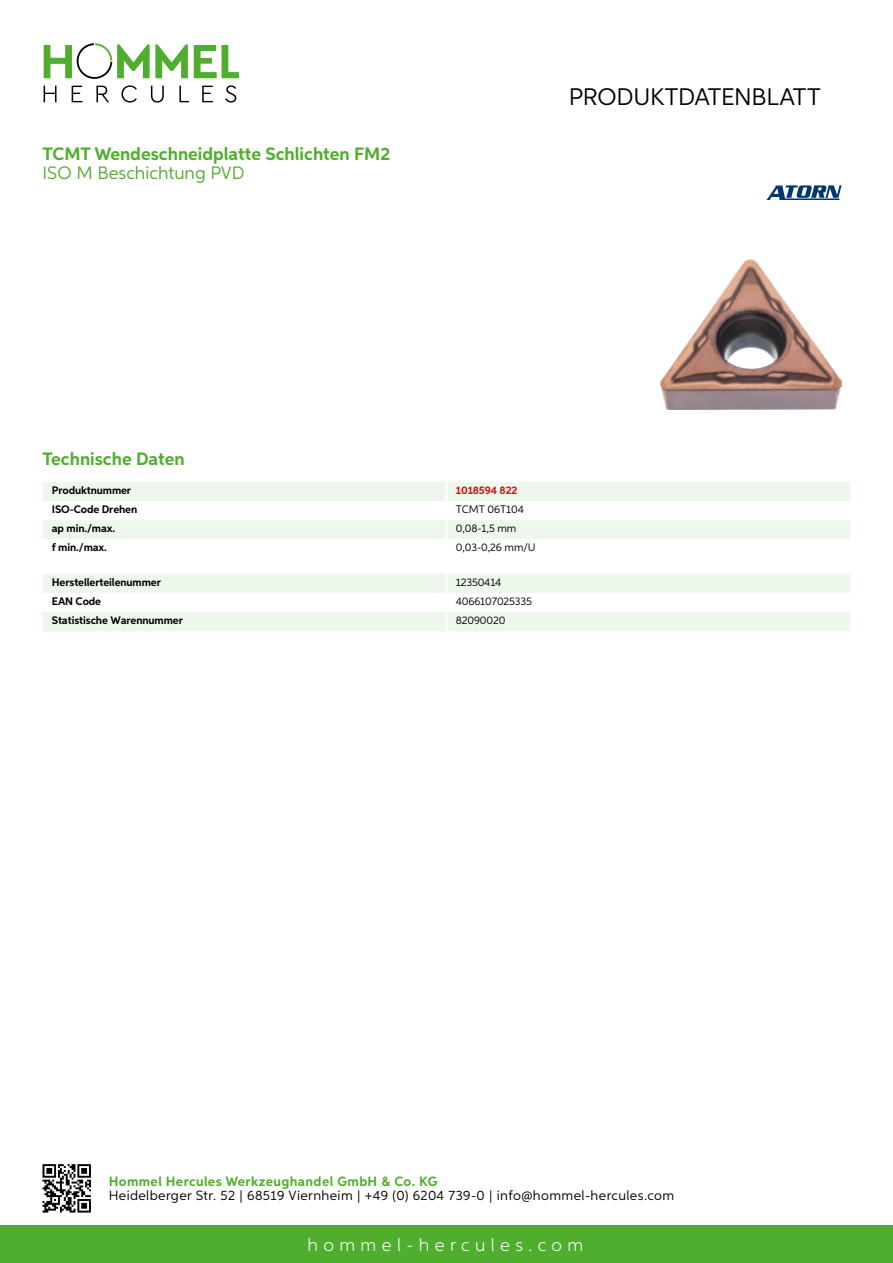
<style>
.page{position:relative;width:893px;height:1263px;background:#fff}
.page>*{position:absolute;margin:0;border:0;box-sizing:border-box;transform-origin:0 0}
.t1{font:24px "Aspira";letter-spacing:-.01em;color:#000}
.t2{font:700 18px "Aspira";color:#50ae2f}
.t3{font:300 18px "Aspira";letter-spacing:.3em;color:#fff}
.t4{font:18px "Aspira";color:#50ae2f}
.t5{font:13.5px "Aspira";letter-spacing:.03em;color:#000}
.t6{font:700 13.5px "Aspira";letter-spacing:.03em;color:#50ae2f}
.t7{font:700 10.95px "Aspira";letter-spacing:-.01em;color:#000}
.t8{font:10.95px "Aspira";letter-spacing:-.01em;color:#000}
.t9{font:700 10.95px "Aspira";letter-spacing:-.01em;color:#cd1013}
</style>
<div class="page">
<div style="left:0;top:1226px;width:893px;height:37px;background:#50ae2f"></div>
<svg style="left:43px;top:1164px;width:48px;height:48px"></svg>
<svg style="left:194px;top:45px;width:45px;height:33px"></svg>
<svg style="left:44px;top:43px;width:144px;height:36px"></svg>
<svg style="left:44px;top:86px;width:13px;height:16px"></svg>
<svg style="left:72px;top:86px;width:10px;height:16px"></svg>
<svg style="left:96px;top:86px;width:13px;height:16px"></svg>
<svg style="left:121px;top:85px;width:16px;height:18px"></svg>
<svg style="left:151px;top:86px;width:13px;height:17px"></svg>
<svg style="left:179px;top:86px;width:10px;height:16px"></svg>
<svg style="left:202px;top:86px;width:11px;height:16px"></svg>
<svg style="left:225px;top:85px;width:11px;height:18px"></svg>
<div style="left:43px;top:482px;width:807px;height:19px;background:#eef7eb"></div>
<div style="left:43px;top:520px;width:807px;height:19px;background:#eef7eb"></div>
<hr style="left:445px;top:482px;width:3px;height:19px;background:#fff">
<hr style="left:445px;top:520px;width:3px;height:19px;background:#fff">
<svg style="left:43px;top:574px;width:807px;height:57px"></svg>
<hr style="left:445px;top:612px;width:3px;height:19px;background:#fff">
<img style="left:660px;top:259px;width:182px;height:150px">
<svg style="left:766px;top:185px;width:76px;height:15px"></svg>
<h2 class="t2" style="left:43px;top:142px;width:349px">TCMT Wendeschneidplatte Schlichten FM2</h2>
<h2 class="t4" style="left:43px;top:162px;width:201px">ISO M Beschichtung PVD</h2>
<h1 class="t1" style="left:569px;top:82px;width:253px">Produktdatenblatt</h1>
<h2 class="t2" style="left:43px;top:448px;width:144px">Technische Daten</h2>
<p class="t7" style="left:52px;top:483px;width:81px">Produktnummer</p>
<p class="t9" style="left:456px;top:483px;width:63px">1018594 822</p>
<p class="t7" style="left:52px;top:502px;width:87px">ISO-Code Drehen</p>
<p class="t8" style="left:456px;top:502px;width:70px">TCMT 06T104</p>
<p class="t7" style="left:52px;top:521px;width:65px">ap min./max.</p>
<p class="t8" style="left:456px;top:522px;width:62px">0,08-1,5 mm</p>
<p class="t7" style="left:52px;top:541px;width:57px">f min./max.</p>
<p class="t8" style="left:456px;top:541px;width:79px">0,03-0,26 mm/U</p>
<p class="t7" style="left:52px;top:575px;width:111px">Herstellerteilenummer</p>
<p class="t8" style="left:456px;top:575px;width:47px">12350414</p>
<p class="t7" style="left:52px;top:594px;width:51px">EAN Code</p>
<p class="t8" style="left:456px;top:594px;width:78px">4066107025335</p>
<p class="t7" style="left:52px;top:613px;width:132px">Statistische Warennummer</p>
<p class="t8" style="left:456px;top:613px;width:51px">82090020</p>
<p class="t6" style="left:109px;top:1172px;width:330px">Hommel Hercules Werkzeughandel GmbH &amp; Co. KG</p>
<p class="t5" style="left:109px;top:1187px;width:567px">Heidelberger Str. 52 | 68519 Viernheim | +49 (0) 6204 739-0 | info@hommel-hercules.com</p>
<h2 class="t3" style="left:307px;top:1234px;width:277px">hommel-hercules.com</h2>
</div>
